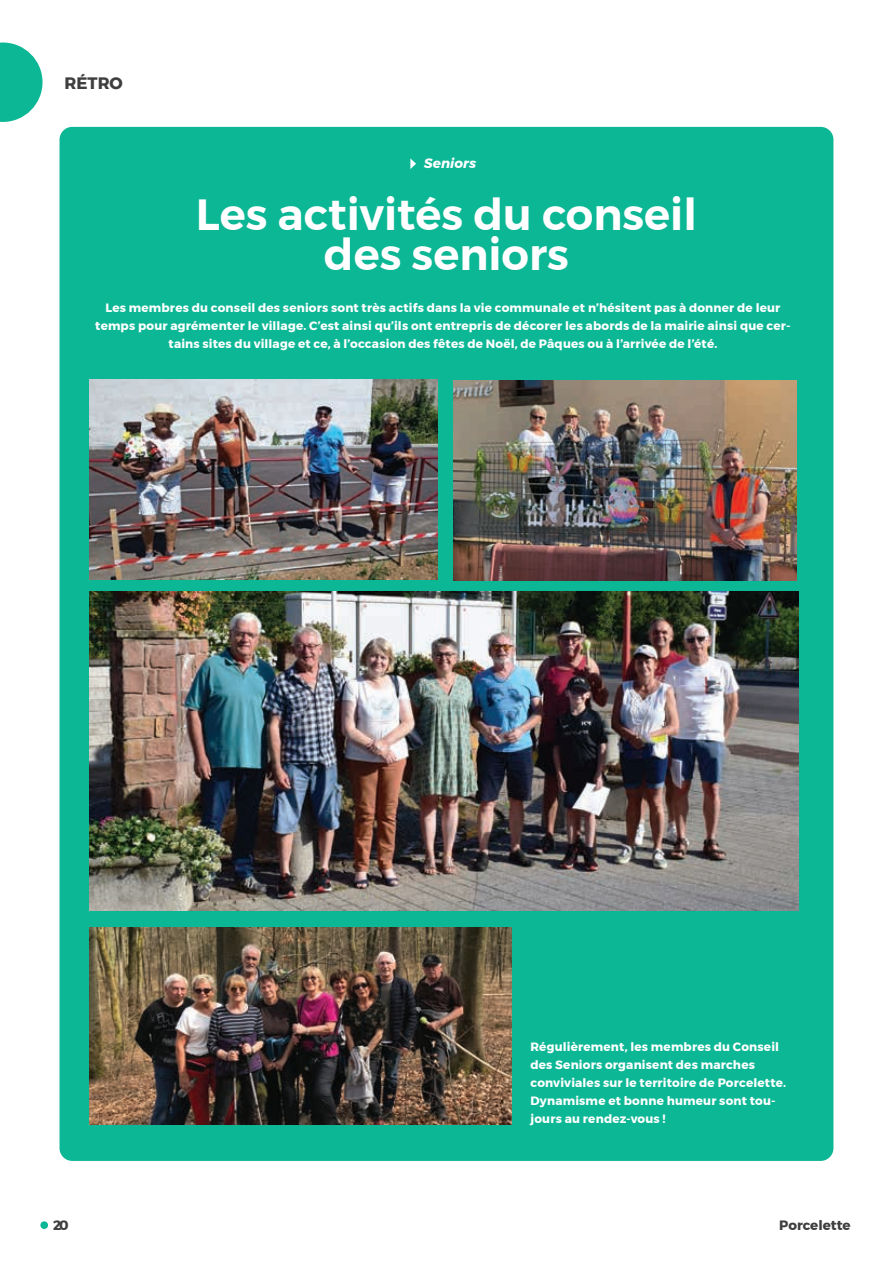
<style>
.page{position:relative;width:893px;height:1263px;background:#fff}
.page>*{position:absolute;margin:0;border:0;box-sizing:border-box;transform-origin:0 0}
.t1{font:600 43.5px/40.5px "Montserrat";color:#fff;text-align:center}
.t2{font:700 16.5px "Montserrat";color:#3e3e3f}
.t3{font:700 13.5px "Montserrat";color:#3e3e3f}
.t4{font:italic 700 13.5px "Montserrat";color:#fff}
.t5{font:700 12px/18px "Montserrat";letter-spacing:.015em;color:#fff;text-align:center}
</style>
<div class="page">
<div style="left:60px;top:127px;width:773px;height:1034px;background:#0cb795;border-radius:13px"></div>
<div style="left:40px;top:1221px;width:8px;height:8px;background:#0cb795;border-radius:50%"></div>
<svg style="left:0;top:43px;width:43px;height:79px"></svg>
<svg style="left:410px;top:158px;width:6px;height:11px"></svg>
<img style="left:89px;top:379px;width:349px;height:200px">
<img style="left:454px;top:381px;width:343px;height:199px">
<img style="left:89px;top:592px;width:709px;height:319px">
<img style="left:89px;top:928px;width:423px;height:197px">
<h2 class="t2" style="left:64px;top:70px;width:60px">RÉTRO</h2>
<p class="t4" style="left:424px;top:153px;width:53px">Seniors</p>
<h1 class="t1" style="left:196px;top:194px;width:503px">Les activités du conseil des seniors</h1>
<p class="t5" style="left:95px;top:299px;width:697px">Les membres du conseil des seniors sont très actifs dans la vie communale et n’hésitent pas à donner de leur temps pour agrémenter le village. C’est ainsi qu’ils ont entrepris de décorer les abords de la mairie ainsi que cer&shy;tains sites du village et ce, à l’occasion des fêtes de Noël, de Pâques ou à l’arrivée de l’été.</p>
<p class="t5" style="left:530px;top:1037px;width:257px;text-align:left">Régulièrement, les membres du Conseil des Seniors organisent des marches conviviales sur le territoire de Porcelette.<br>Dynamisme et bonne humeur sont tou&shy;jours au rendez-vous !</p>
<p class="t3" style="left:53px;top:1215px;width:17px">20</p>
<p class="t3" style="left:779px;top:1215px;width:73px">Porcelette</p>
</div>
